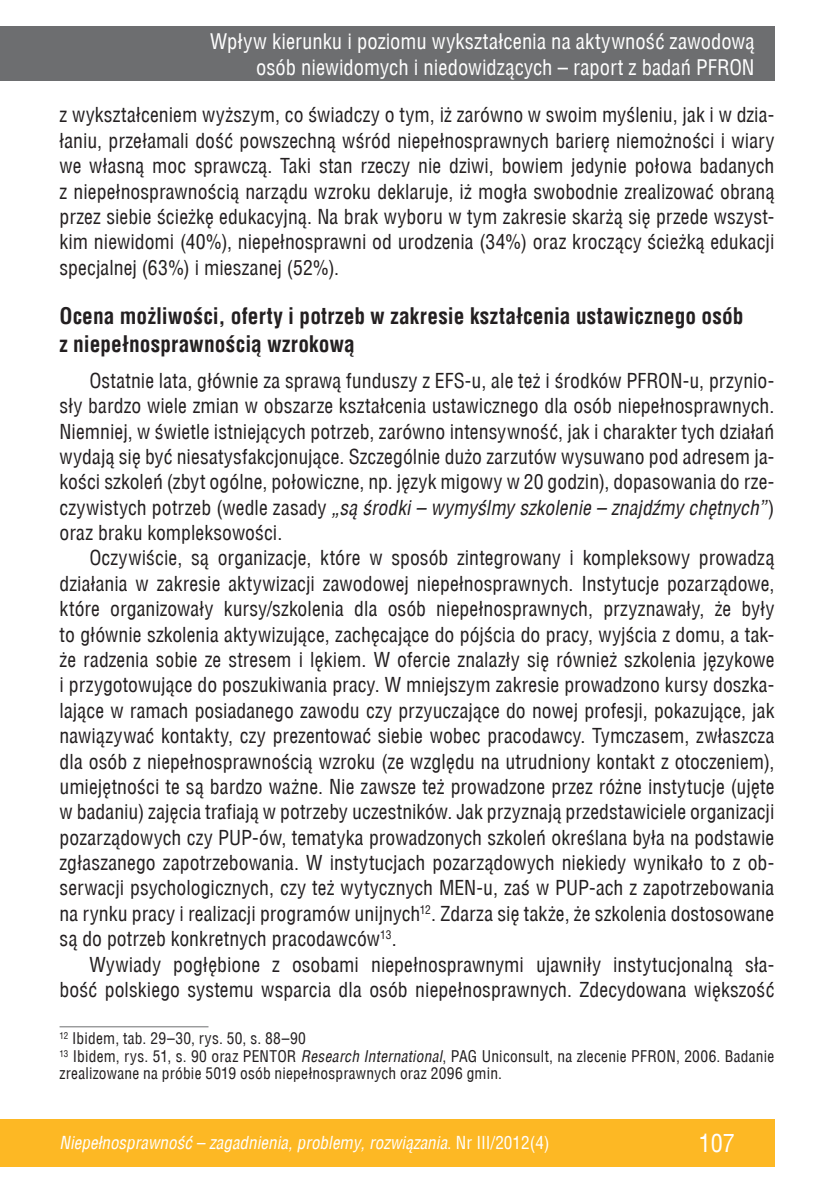
<style>
.page{position:relative;width:834px;height:1191px;background:#fff}
.page>*{position:absolute;margin:0;border:0;box-sizing:border-box;transform-origin:0 0}
.t1{font:24.5px "Switzerland Condensed";color:#fff}
.t2{font:700 21.88px/28.9px "Switzerland Condensed";letter-spacing:.01em;color:#231f20}
.t3{font:21px/25.4px "Switzerland Condensed";color:#fff;text-align:right}
.t4{font:20.12px/25.4px "Switzerland Condensed";letter-spacing:.005em;color:#231f20;text-align:justify}
.t5{font:italic 17.5px "Switzerland Condensed";color:#fff}
.t6{font:15.75px/17.5px "Switzerland Condensed";letter-spacing:.015em;color:#231f20}
.s1{font-style:italic}
.s2{font-style:normal}
</style>
<div class="page">
<div style="left:0;top:1119px;width:774px;height:47px;background:#fdb824"></div>
<div style="left:0;top:26px;width:774px;height:55px;background:#6d6e70"></div>
<hr style="left:60px;top:1026px;width:148px;height:1px;background:#6d6e70">
<p class="t3" style="left:210px;top:29px;width:545px">Wpływ kierunku i poziomu wykształcenia na aktywność zawodową osób niewidomych i niedowidzących – raport z badań PFRON</p>
<p class="t4" style="left:60px;top:102px;width:716px">z wykształceniem wyższym, co świadczy o tym, iż zarówno w swoim myśleniu, jak i w dzia&shy;łaniu, przełamali dość powszechną wśród niepełnosprawnych barierę niemożności i wiary we własną moc sprawczą. Taki stan rzeczy nie dziwi, bowiem jedynie połowa badanych z niepełnosprawnością narządu wzroku deklaruje, iż mogła swobodnie zrealizować obraną przez siebie ścieżkę edukacyjną. Na brak wyboru w tym zakresie skarżą się przede wszyst&shy;kim niewidomi (40%), niepełnosprawni od urodzenia (34%) oraz kroczący ścieżką edukacji specjalnej (63%) i mieszanej (52%).</p>
<p class="t2" style="left:60px;top:301px;width:685px">Ocena możliwości, oferty i potrzeb w zakresie kształcenia ustawicznego osób z niepełnosprawnością wzrokową</p>
<p class="t4" style="left:60px;top:368px;width:716px;text-indent:30px">Ostatnie lata, głównie za sprawą funduszy z EFS-u, ale też i środków PFRON-u, przynio&shy;sły bardzo wiele zmian w obszarze kształcenia ustawicznego dla osób niepełnosprawnych.<br>Niemniej, w świetle istniejących potrzeb, zarówno intensywność, jak i charakter tych działań wydają się być niesatysfakcjonujące. Szczególnie dużo zarzutów wysuwano pod adresem ja&shy;kości szkoleń (zbyt ogólne, połowiczne, np. język migowy w 20 godzin), dopasowania do rze&shy;czywistych potrzeb (wedle zasady <span class="s1">„są środki – wymyślmy szkolenie – znajdźmy chętnych”</span>) oraz braku kompleksowości.</p>
<p class="t4" style="left:60px;top:545px;width:716px;text-indent:30px">Oczywiście, są organizacje, które w sposób zintegrowany i kompleksowy prowadzą działania w zakresie aktywizacji zawodowej niepełnosprawnych. Instytucje pozarządowe, które organizowały kursy/szkolenia dla osób niepełnosprawnych, przyznawały, że były to głównie szkolenia aktywizujące, zachęcające do pójścia do pracy, wyjścia z domu, a tak&shy;że radzenia sobie ze stresem i lękiem. W ofercie znalazły się również szkolenia językowe i przygotowujące do poszukiwania pracy. W mniejszym zakresie prowadzono kursy doszka&shy;lające w ramach posiadanego zawodu czy przyuczające do nowej profesji, pokazujące, jak nawiązywać kontakty, czy prezentować siebie wobec pracodawcy. Tymczasem, zwłaszcza dla osób z niepełnosprawnością wzroku (ze względu na utrudniony kontakt z otoczeniem), umiejętności te są bardzo ważne. Nie zawsze też prowadzone przez różne instytucje (ujęte w badaniu) zajęcia trafiają w potrzeby uczestników. Jak przyznają przedstawiciele organizacji pozarządowych czy PUP-ów, tematyka prowadzonych szkoleń określana była na podstawie zgłaszanego zapotrzebowania. W instytucjach pozarządowych niekiedy wynikało to z ob&shy;serwacji psychologicznych, czy też wytycznych MEN-u, zaś w PUP-ach z zapotrzebowania na rynku pracy i realizacji programów unijnych<sup>12</sup>. Zdarza się także, że szkolenia dostosowane są do potrzeb konkretnych pracodawców<sup>13</sup>.</p>
<p class="t4" style="left:60px;top:951px;width:716px;text-align:right">Wywiady pogłębione z osobami niepełnosprawnymi ujawniły instytucjonalną sła&shy;bość polskiego systemu wsparcia dla osób niepełnosprawnych. Zdecydowana większość</p>
<p class="t6" style="left:60px;top:1029px;width:716px"><sup>12</sup> Ibidem, tab. 29–30, rys. 50, s. 88–90<br><sup>13</sup> Ibidem, rys. 51, s. 90 oraz PENTOR <span class="s1">Research International</span>, PAG Uniconsult, na zlecenie PFRON, 2006. Badanie zrealizowane na próbie 5019 osób niepełnosprawnych oraz 2096 gmin.</p>
<p class="t5" style="left:60px;top:1132px;width:491px">Niepełnosprawność – zagadnienia, problemy, rozwiązania<span class="s2">. Nr III/2012(4)</span></p>
<p class="t1" style="left:698px;top:1129px;width:38px">107</p>
</div>
